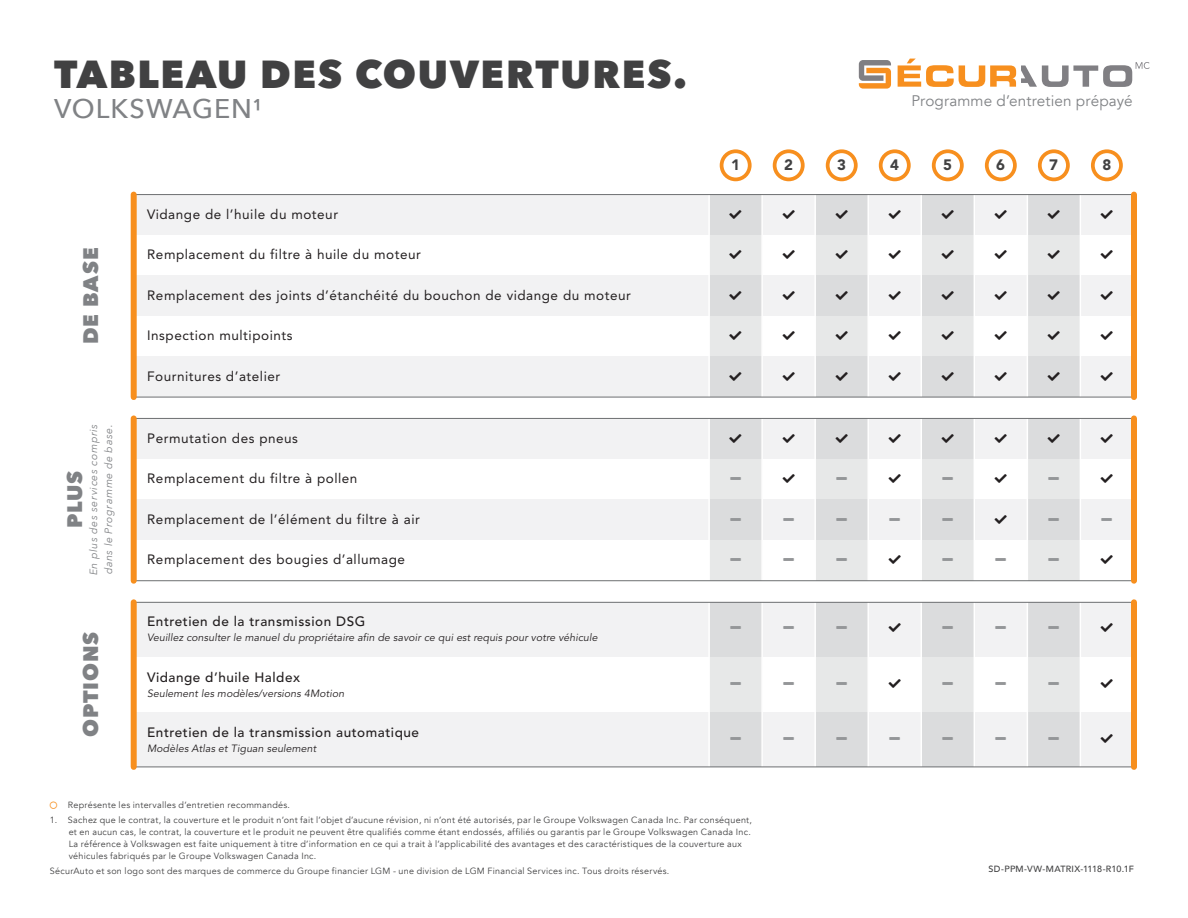
<style>
.page{position:relative;width:1188px;height:918px;background:#fff}
.page>*{position:absolute;margin:0;border:0;box-sizing:border-box;transform-origin:0 0}
.t1{font:800 39px "Avenir Next";letter-spacing:.04em;color:#414142}
.t2{font:500 27px "Avenir Next";letter-spacing:.035em;color:#808285}
.t3{font:800 21px "Avenir Next";letter-spacing:.04em;color:#808285}
.t4{font:15.3px "Avenir";letter-spacing:.005em;color:#808285}
.t5{font:900 15px "Avenir LT";color:#414142}
.t6{font:13.5px "Avenir LT";letter-spacing:.04em;color:#231f20}
.t7{font:500 13.5px "Avenir LT";letter-spacing:.04em;color:#231f20}
.t8{font:italic 10.5px "Avenir LT";letter-spacing:.01em;color:#231f20}
.t9{font:italic 10.5px/15px "Avenir Next";letter-spacing:.055em;color:#808285}
.t10{font:9px/12px "Avenir";letter-spacing:.03em;color:#414142}
.t11{font:500 9px "Avenir";letter-spacing:.025em;color:#414142}
.s1{color:#f78f1e}
</style>
<div class="page">
<div style="left:720px;top:149px;width:32px;height:32px;border:4px solid #f78f1e;border-radius:50%"></div>
<div style="left:773px;top:149px;width:32px;height:32px;border:4px solid #f78f1e;border-radius:50%"></div>
<div style="left:826px;top:149px;width:32px;height:32px;border:4px solid #f78f1e;border-radius:50%"></div>
<div style="left:879px;top:149px;width:32px;height:32px;border:4px solid #f78f1e;border-radius:50%"></div>
<div style="left:932px;top:149px;width:32px;height:32px;border:4px solid #f78f1e;border-radius:50%"></div>
<div style="left:985px;top:149px;width:32px;height:32px;border:4px solid #f78f1e;border-radius:50%"></div>
<div style="left:1038px;top:149px;width:32px;height:32px;border:4px solid #f78f1e;border-radius:50%"></div>
<div style="left:1091px;top:149px;width:32px;height:32px;border:4px solid #f78f1e;border-radius:50%"></div>
<div style="left:134px;top:195px;width:1000px;height:40px;background:#f2f2f3"></div>
<div style="left:134px;top:276px;width:1000px;height:40px;background:#f2f2f3"></div>
<div style="left:134px;top:357px;width:1000px;height:40px;background:#f2f2f3"></div>
<div style="left:134px;top:418px;width:1000px;height:41px;background:#f2f2f3"></div>
<div style="left:134px;top:500px;width:1000px;height:40px;background:#f2f2f3"></div>
<div style="left:134px;top:602px;width:1000px;height:55px;background:#f2f2f3"></div>
<div style="left:134px;top:712px;width:1000px;height:55px;background:#f2f2f3"></div>
<div style="left:709px;top:195px;width:53px;height:202px;background:#dbdcdd"></div>
<div style="left:815px;top:195px;width:53px;height:202px;background:#dbdcdd"></div>
<div style="left:921px;top:195px;width:53px;height:202px;background:#dbdcdd"></div>
<div style="left:1027px;top:195px;width:53px;height:202px;background:#dbdcdd"></div>
<div style="left:709px;top:418px;width:53px;height:163px;background:#e7e8e8"></div>
<div style="left:815px;top:418px;width:53px;height:163px;background:#e7e8e8"></div>
<div style="left:921px;top:418px;width:53px;height:163px;background:#e7e8e8"></div>
<div style="left:1027px;top:418px;width:53px;height:163px;background:#e7e8e8"></div>
<div style="left:709px;top:602px;width:53px;height:165px;background:#dbdcdd"></div>
<div style="left:815px;top:602px;width:53px;height:165px;background:#dbdcdd"></div>
<div style="left:921px;top:602px;width:53px;height:165px;background:#dbdcdd"></div>
<div style="left:1027px;top:602px;width:53px;height:165px;background:#dbdcdd"></div>
<hr style="left:708px;top:169px;width:2px;height:607px;background:#fff">
<hr style="left:761px;top:169px;width:2px;height:607px;background:#fff">
<hr style="left:814px;top:169px;width:2px;height:607px;background:#fff">
<hr style="left:867px;top:169px;width:2px;height:607px;background:#fff">
<hr style="left:921px;top:169px;width:1px;height:607px;background:#fff">
<hr style="left:974px;top:169px;width:1px;height:607px;background:#fff">
<hr style="left:1027px;top:169px;width:1px;height:607px;background:#fff">
<hr style="left:1080px;top:169px;width:1px;height:607px;background:#fff">
<hr style="left:134px;top:397px;width:1000px;height:1px;background:#6d6f71">
<hr style="left:134px;top:418px;width:1000px;height:1px;background:#6d6f71">
<hr style="left:134px;top:580px;width:1000px;height:1px;background:#6d6f71">
<hr style="left:134px;top:602px;width:1000px;height:1px;background:#6d6f71">
<hr style="left:134px;top:767px;width:1000px;height:1px;background:#6d6f71">
<hr style="left:134px;top:194px;width:1000px;height:1px;background:#6d6f71">
<div style="left:131px;top:195px;width:6px;height:202px;background:#f78f1e"></div>
<div style="left:131px;top:418px;width:6px;height:163px;background:#f78f1e"></div>
<div style="left:131px;top:602px;width:6px;height:165px;background:#f78f1e"></div>
<div style="left:1131px;top:195px;width:6px;height:202px;background:#f78f1e"></div>
<div style="left:1131px;top:418px;width:6px;height:163px;background:#f78f1e"></div>
<div style="left:1131px;top:602px;width:6px;height:165px;background:#f78f1e"></div>
<svg style="left:859px;top:60px;width:32px;height:29px"></svg>
<svg style="left:898px;top:59px;width:252px;height:28px"></svg>
<svg style="left:730px;top:250px;width:12px;height:9px"></svg>
<svg style="left:730px;top:331px;width:12px;height:9px"></svg>
<svg style="left:730px;top:434px;width:12px;height:9px"></svg>
<svg style="left:836px;top:250px;width:12px;height:9px"></svg>
<svg style="left:836px;top:331px;width:12px;height:9px"></svg>
<svg style="left:836px;top:434px;width:12px;height:9px"></svg>
<svg style="left:942px;top:250px;width:12px;height:9px"></svg>
<svg style="left:942px;top:331px;width:12px;height:9px"></svg>
<svg style="left:942px;top:434px;width:12px;height:9px"></svg>
<svg style="left:1048px;top:250px;width:12px;height:9px"></svg>
<svg style="left:1048px;top:331px;width:12px;height:9px"></svg>
<svg style="left:1048px;top:434px;width:12px;height:9px"></svg>
<svg style="left:730px;top:518px;width:11px;height:3px"></svg>
<svg style="left:730px;top:682px;width:11px;height:3px"></svg>
<svg style="left:836px;top:518px;width:11px;height:3px"></svg>
<svg style="left:836px;top:682px;width:11px;height:3px"></svg>
<svg style="left:943px;top:518px;width:10px;height:3px"></svg>
<svg style="left:943px;top:682px;width:10px;height:3px"></svg>
<svg style="left:1049px;top:518px;width:10px;height:3px"></svg>
<svg style="left:1049px;top:682px;width:10px;height:3px"></svg>
<h1 class="t1" style="left:54px;top:50px;width:635px">TABLEAU DES COUVERTURES.</h1>
<h2 class="t2" style="left:54px;top:86px;width:210px">VOLKSWAGEN¹</h2>
<h3 class="t3" style="left:78px;top:344px;width:98px;rotate:-90deg">DE BASE</h3>
<p class="t9" style="left:85px;top:575px;width:153px;rotate:-90deg">En plus des services compris dans le Programme de base.</p>
<h3 class="t3" style="left:62px;top:528px;width:59px;rotate:-90deg">PLUS</h3>
<h3 class="t3" style="left:78px;top:737px;width:107px;rotate:-90deg">OPTIONS</h3>
<h3 class="t6" style="left:147px;top:206px;width:192px">Vidange de l’huile du moteur</h3>
<h3 class="t6" style="left:147px;top:247px;width:275px">Remplacement du filtre à huile du moteur</h3>
<h3 class="t6" style="left:147px;top:287px;width:485px">Remplacement des joints d’étanchéité du bouchon de vidange du moteur</h3>
<h3 class="t6" style="left:147px;top:328px;width:147px">Inspection multipoints</h3>
<h3 class="t6" style="left:147px;top:368px;width:135px">Fournitures d’atelier</h3>
<h3 class="t6" style="left:147px;top:430px;width:152px">Permutation des pneus</h3>
<h3 class="t6" style="left:147px;top:471px;width:212px">Remplacement du filtre à pollen</h3>
<h3 class="t6" style="left:147px;top:511px;width:274px">Remplacement de l’élément du filtre à air</h3>
<h3 class="t6" style="left:147px;top:552px;width:259px">Remplacement des bougies d’allumage</h3>
<h3 class="t7" style="left:147px;top:614px;width:220px">Entretien de la transmission DSG</h3>
<p class="t8" style="left:147px;top:632px;width:452px">Veuillez consulter le manuel du propriétaire afin de savoir ce qui est requis pour votre véhicule</p>
<h3 class="t7" style="left:147px;top:669px;width:154px">Vidange d’huile Haldex</h3>
<p class="t8" style="left:147px;top:687px;width:198px">Seulement les modèles/versions 4Motion</p>
<h3 class="t7" style="left:147px;top:725px;width:273px">Entretien de la transmission automatique</h3>
<p class="t8" style="left:147px;top:743px;width:171px">Modèles Atlas et Tiguan seulement</p>
<h3 class="t4" style="left:911px;top:92px;width:223px">Programme d’entretien prépayé</h3>
<h3 class="t5" style="left:731px;top:156px;width:10px">1</h3>
<h3 class="t5" style="left:784px;top:156px;width:10px">2</h3>
<h3 class="t5" style="left:837px;top:156px;width:10px">3</h3>
<h3 class="t5" style="left:890px;top:156px;width:10px">4</h3>
<h3 class="t5" style="left:943px;top:156px;width:10px">5</h3>
<h3 class="t5" style="left:996px;top:156px;width:10px">6</h3>
<h3 class="t5" style="left:1049px;top:156px;width:10px">7</h3>
<h3 class="t5" style="left:1102px;top:156px;width:10px">8</h3>
<p class="t10" style="left:50px;top:799px;width:242px"><span class="s1">○</span> Représente les intervalles d’entretien recommandés.</p>
<p class="t10" style="left:69px;top:814px;width:685px;text-indent:-19px">1. Sachez que le contrat, la couverture et le produit n’ont fait l’objet d’aucune révision, ni n’ont été autorisés, par le Groupe Volkswagen Canada Inc. Par conséquent, et en aucun cas, le contrat, la couverture et le produit ne peuvent être qualifiés comme étant endossés, affiliés ou garantis par le Groupe Volkswagen Canada Inc.<br>La référence à Volkswagen est faite uniquement à titre d’information en ce qui a trait à l’applicabilité des avantages et des caractéristiques de la couverture aux véhicules fabriqués par le Groupe Volkswagen Canada Inc.</p>
<p class="t10" style="left:50px;top:865px;width:621px">SécurAuto et son logo sont des marques de commerce du Groupe financier LGM - une division de LGM Financial Services inc. Tous droits réservés.</p>
<p class="t11" style="left:989px;top:861px;width:147px">SD-PPM-VW-MATRIX-1118-R10.1F</p>
</div>
